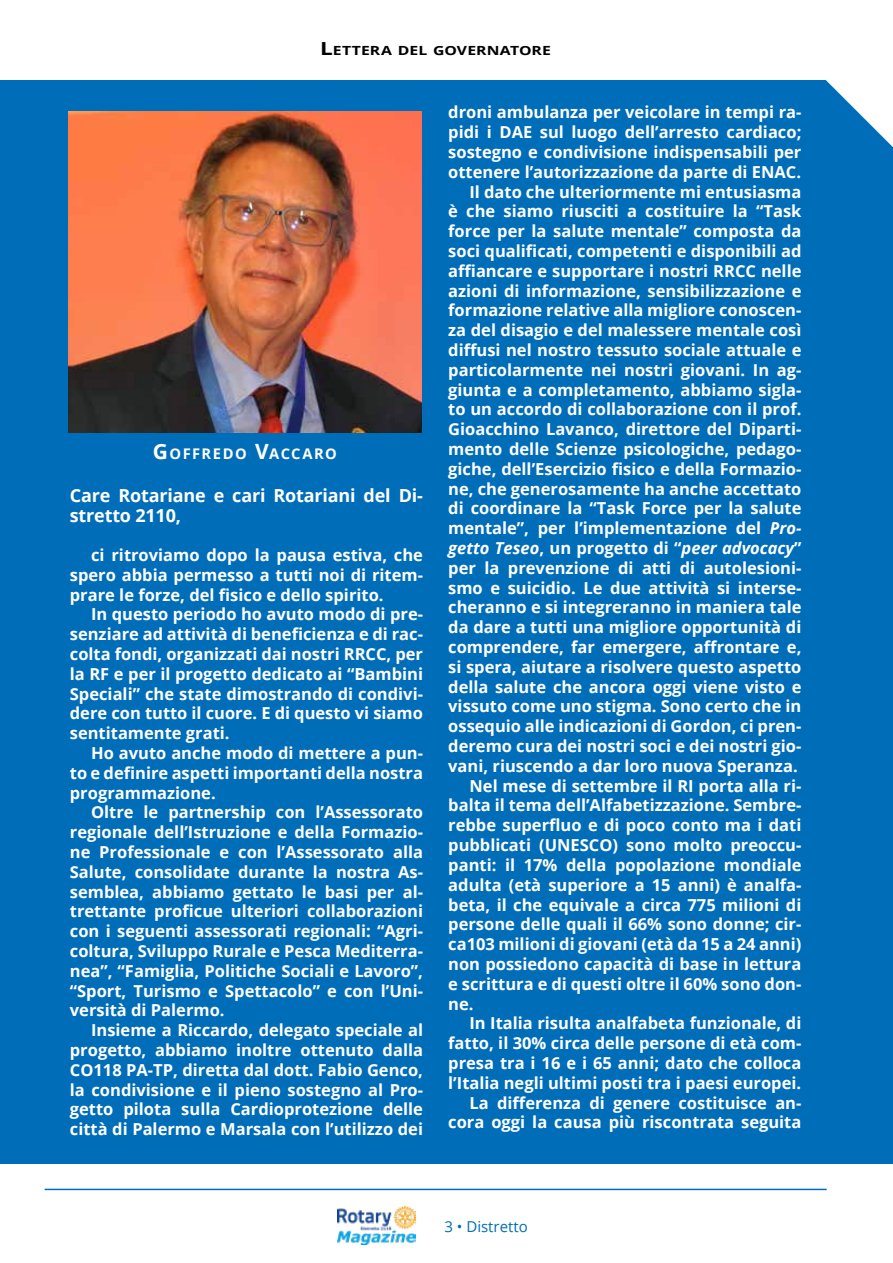
<style>
.page{position:relative;width:893px;height:1263px;background:#fff}
.page>*{position:absolute;margin:0;border:0;box-sizing:border-box;transform-origin:0 0}
.t1{font:700 18px/19.5px "Open Sans";letter-spacing:-.01em;color:#fff}
.t2{font:700 16.5px "Open Sans";color:#fff}
.t3{font:italic 700 16.5px "Open Sans";color:#fff}
.t4{font:15px "Open Sans";color:#006db8}
.t5{font:700 14.7px "Open Sans";letter-spacing:.1em;color:#fff}
.t6{font:700 12.6px "Open Sans";letter-spacing:.005em;color:#000;scale:1.25 1}
.s1{font-size:18px}
.s2{font-size:21px}
.s3{font-style:italic}
.s4{font-style:normal}
</style>
<div class="page">
<img style="left:337px;top:1206px;width:79px;height:39px">
<hr style="left:45px;top:1189px;width:782px;height:1px;background:#006db8">
<div style="left:0;top:80px;width:893px;height:1084px;background:#006db8"></div>
<img style="left:68px;top:111px;width:354px;height:321px">
<svg style="left:826px;top:80px;width:67px;height:67px"></svg>
<p class="t6" style="left:320px;top:42px;width:186px"><span class="s1">L</span>ETTERA DEL GOVERNATORE</p>
<p class="t5" style="left:153px;top:443px;width:186px"><span class="s2">G</span>OFFREDO <span class="s2">V</span>ACCARO</p>
<p class="t1" style="left:70px;top:485px;width:355px">Care Rotariane e cari Rotariani del Di&shy;stretto 2110,</p>
<p class="t2" style="left:91px;top:543px;width:333px">ci ritroviamo dopo la pausa estiva, che</p>
<p class="t2" style="left:70px;top:563px;width:355px">spero abbia permesso a tutti noi di ritem-</p>
<p class="t2" style="left:70px;top:583px;width:315px">prare le forze, del fisico e dello spirito.</p>
<p class="t2" style="left:91px;top:603px;width:333px">In questo periodo ho avuto modo di pre-</p>
<p class="t2" style="left:70px;top:622px;width:355px">senziare ad attività di beneficienza e di rac-</p>
<p class="t2" style="left:70px;top:642px;width:355px">colta fondi, organizzati dai nostri RRCC, per</p>
<p class="t2" style="left:70px;top:662px;width:355px">la RF e per il progetto dedicato ai “Bambini</p>
<p class="t2" style="left:70px;top:682px;width:355px">Speciali” che state dimostrando di condivi-</p>
<p class="t2" style="left:70px;top:702px;width:355px">dere con tutto il cuore. E di questo vi siamo</p>
<p class="t2" style="left:70px;top:721px;width:161px">sentitamente grati.</p>
<p class="t2" style="left:91px;top:741px;width:333px">Ho avuto anche modo di mettere a pun-</p>
<p class="t2" style="left:70px;top:761px;width:355px">to e definire aspetti importanti della nostra</p>
<p class="t2" style="left:70px;top:781px;width:147px">programmazione.</p>
<p class="t2" style="left:91px;top:801px;width:333px">Oltre le partnership con l’Assessorato</p>
<p class="t2" style="left:70px;top:820px;width:355px">regionale dell’Istruzione e della Formazio-</p>
<p class="t2" style="left:70px;top:840px;width:355px">ne Professionale e con l’Assessorato alla</p>
<p class="t2" style="left:70px;top:860px;width:355px">Salute, consolidate durante la nostra As-</p>
<p class="t2" style="left:70px;top:880px;width:355px">semblea, abbiamo gettato le basi per al-</p>
<p class="t2" style="left:70px;top:900px;width:355px">trettante proficue ulteriori collaborazioni</p>
<p class="t2" style="left:70px;top:919px;width:355px">con i seguenti assessorati regionali: “Agri-</p>
<p class="t2" style="left:70px;top:939px;width:355px">coltura, Sviluppo Rurale e Pesca Mediterra-</p>
<p class="t2" style="left:70px;top:959px;width:355px">nea”, “Famiglia, Politiche Sociali e Lavoro”,</p>
<p class="t2" style="left:70px;top:979px;width:355px">“Sport, Turismo e Spettacolo” e con l’Uni-</p>
<p class="t2" style="left:70px;top:999px;width:156px">versità di Palermo.</p>
<p class="t2" style="left:91px;top:1018px;width:333px">Insieme a Riccardo, delegato speciale al</p>
<p class="t2" style="left:70px;top:1038px;width:355px">progetto, abbiamo inoltre ottenuto dalla</p>
<p class="t2" style="left:70px;top:1058px;width:355px">CO118 PA-TP, diretta dal dott. Fabio Genco,</p>
<p class="t2" style="left:70px;top:1078px;width:355px">la condivisione e il pieno sostegno al Pro-</p>
<p class="t2" style="left:70px;top:1098px;width:355px">getto pilota sulla Cardioprotezione delle</p>
<p class="t2" style="left:70px;top:1117px;width:355px">città di Palermo e Marsala con l’utilizzo dei</p>
<p class="t2" style="left:448px;top:101px;width:355px">droni ambulanza per veicolare in tempi ra-</p>
<p class="t2" style="left:448px;top:121px;width:355px">pidi i DAE sul luogo dell’arresto cardiaco;</p>
<p class="t2" style="left:448px;top:140px;width:355px">sostegno e condivisione indispensabili per</p>
<p class="t2" style="left:448px;top:160px;width:354px">ottenere l’autorizzazione da parte di ENAC.</p>
<p class="t2" style="left:469px;top:180px;width:333px">Il dato che ulteriormente mi entusiasma</p>
<p class="t2" style="left:448px;top:200px;width:355px">è che siamo riusciti a costituire la “Task</p>
<p class="t2" style="left:448px;top:220px;width:355px">force per la salute mentale” composta da</p>
<p class="t2" style="left:448px;top:239px;width:355px">soci qualificati, competenti e disponibili ad</p>
<p class="t2" style="left:448px;top:259px;width:355px">affiancare e supportare i nostri RRCC nelle</p>
<p class="t2" style="left:448px;top:279px;width:355px">azioni di informazione, sensibilizzazione e</p>
<p class="t2" style="left:448px;top:299px;width:355px">formazione relative alla migliore conoscen-</p>
<p class="t2" style="left:448px;top:319px;width:355px">za del disagio e del malessere mentale così</p>
<p class="t2" style="left:448px;top:338px;width:355px">diffusi nel nostro tessuto sociale attuale e</p>
<p class="t2" style="left:448px;top:358px;width:355px">particolarmente nei nostri giovani. In ag-</p>
<p class="t2" style="left:448px;top:378px;width:355px">giunta e a completamento, abbiamo sigla-</p>
<p class="t2" style="left:448px;top:398px;width:355px">to un accordo di collaborazione con il prof.</p>
<p class="t2" style="left:448px;top:418px;width:355px">Gioacchino Lavanco, direttore del Diparti-</p>
<p class="t2" style="left:448px;top:437px;width:355px">mento delle Scienze psicologiche, pedago-</p>
<p class="t2" style="left:448px;top:457px;width:355px">giche, dell’Esercizio fisico e della Formazio-</p>
<p class="t2" style="left:448px;top:477px;width:355px">ne, che generosamente ha anche accettato</p>
<p class="t2" style="left:448px;top:497px;width:355px">di coordinare la “Task Force per la salute</p>
<p class="t2" style="left:448px;top:517px;width:355px">mentale”, per l’implementazione del <span class="s3">Pro-</span></p>
<p class="t3" style="left:448px;top:536px;width:355px">getto Teseo<span class="s4">, un progetto di “</span>peer advocacy<span class="s4">”</span></p>
<p class="t2" style="left:448px;top:556px;width:355px">per la prevenzione di atti di autolesioni-</p>
<p class="t2" style="left:448px;top:576px;width:355px">smo e suicidio. Le due attività si interse-</p>
<p class="t2" style="left:448px;top:596px;width:355px">cheranno e si integreranno in maniera tale</p>
<p class="t2" style="left:448px;top:616px;width:355px">da dare a tutti una migliore opportunità di</p>
<p class="t2" style="left:448px;top:635px;width:355px">comprendere, far emergere, affrontare e,</p>
<p class="t2" style="left:448px;top:655px;width:355px">si spera, aiutare a risolvere questo aspetto</p>
<p class="t2" style="left:448px;top:675px;width:355px">della salute che ancora oggi viene visto e</p>
<p class="t2" style="left:448px;top:695px;width:355px">vissuto come uno stigma. Sono certo che in</p>
<p class="t2" style="left:448px;top:715px;width:355px">ossequio alle indicazioni di Gordon, ci pren-</p>
<p class="t2" style="left:448px;top:734px;width:355px">deremo cura dei nostri soci e dei nostri gio-</p>
<p class="t2" style="left:448px;top:754px;width:351px">vani, riuscendo a dar loro nuova Speranza.</p>
<p class="t2" style="left:469px;top:774px;width:333px">Nel mese di settembre il RI porta alla ri-</p>
<p class="t2" style="left:448px;top:794px;width:355px">balta il tema dell’Alfabetizzazione. Sembre-</p>
<p class="t2" style="left:448px;top:814px;width:355px">rebbe superfluo e di poco conto ma i dati</p>
<p class="t2" style="left:448px;top:833px;width:355px">pubblicati (UNESCO) sono molto preoccu-</p>
<p class="t2" style="left:448px;top:853px;width:355px">panti: il 17% della popolazione mondiale</p>
<p class="t2" style="left:448px;top:873px;width:355px">adulta (età superiore a 15 anni) è analfa-</p>
<p class="t2" style="left:448px;top:893px;width:355px">beta, il che equivale a circa 775 milioni di</p>
<p class="t2" style="left:448px;top:913px;width:355px">persone delle quali il 66% sono donne; cir-</p>
<p class="t2" style="left:448px;top:932px;width:355px">ca103 milioni di giovani (età da 15 a 24 anni)</p>
<p class="t2" style="left:448px;top:952px;width:355px">non possiedono capacità di base in lettura</p>
<p class="t2" style="left:448px;top:972px;width:355px">e scrittura e di questi oltre il 60% sono don-</p>
<p class="t2" style="left:448px;top:992px;width:27px">ne.</p>
<p class="t2" style="left:469px;top:1012px;width:333px">In Italia risulta analfabeta funzionale, di</p>
<p class="t2" style="left:448px;top:1031px;width:355px">fatto, il 30% circa delle persone di età com-</p>
<p class="t2" style="left:448px;top:1051px;width:355px">presa tra i 16 e i 65 anni; dato che colloca</p>
<p class="t2" style="left:448px;top:1071px;width:354px">l’Italia negli ultimi posti tra i paesi europei.</p>
<p class="t2" style="left:469px;top:1091px;width:333px">La differenza di genere costituisce an-</p>
<p class="t2" style="left:448px;top:1111px;width:355px">cora oggi la causa più riscontrata seguita</p>
<p class="t4" style="left:444px;top:1216px;width:85px">3 • Distretto</p>
</div>
